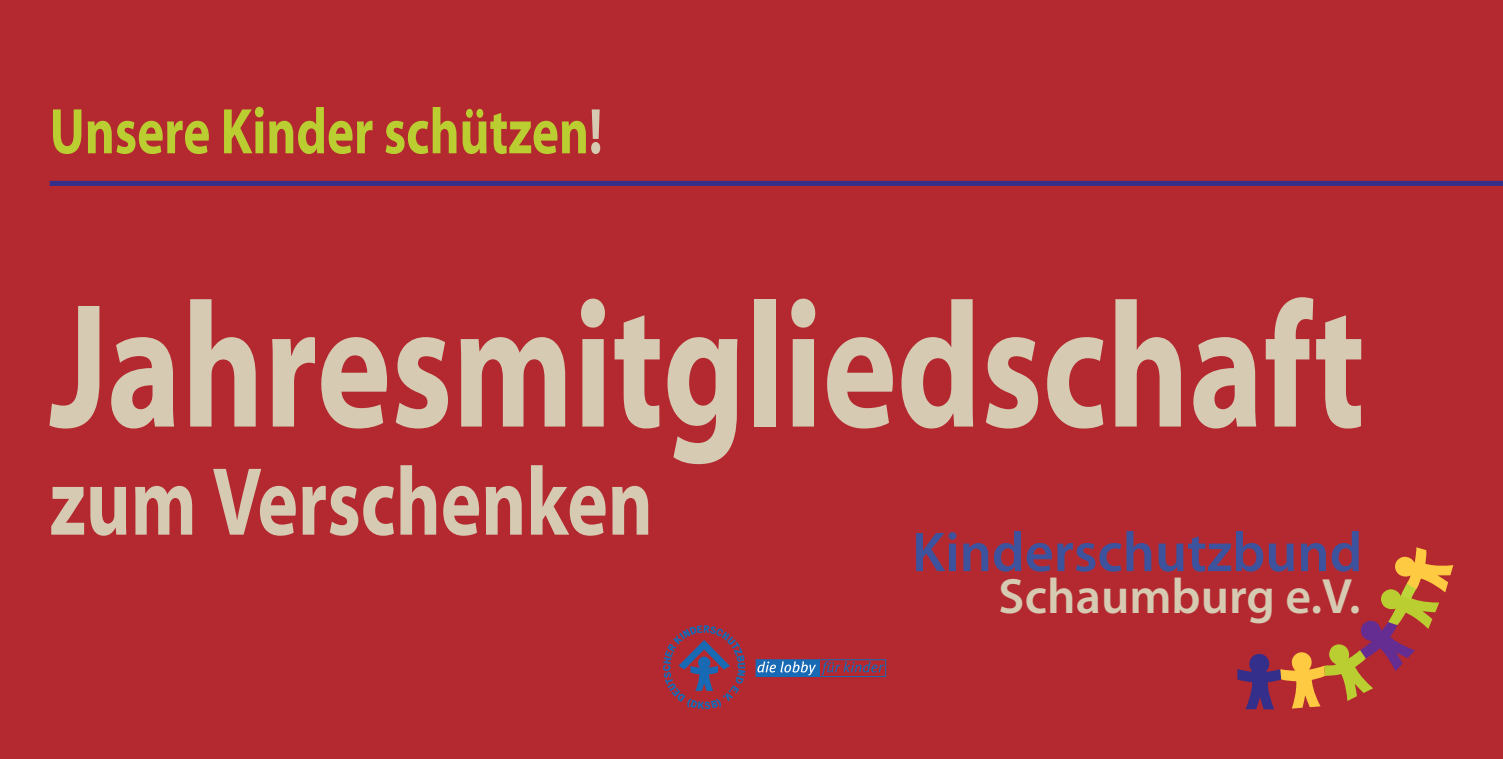
<style>
.page{position:relative;width:1503px;height:759px;background:#fff}
.page>*{position:absolute;margin:0;border:0;box-sizing:border-box;transform-origin:0 0}
.t1{font:700 178.75px "Myriad Web Pro";color:#d6cab2;scale:.77 1}
.t2{font:700 97.5px "Myriad Web Pro";color:#d6cab2;scale:.77 1}
.t3{font:700 65px "Myriad Web Pro";color:#bace32;scale:.77 1}
.t4{font:600 56.5px "Myriad Pro";color:#3d539e}
.t5{font:600 49.75px "Myriad Pro";color:#d6cab2}
.s1{color:#d6cab2}
</style>
<div class="page">
<div style="left:0;top:0;width:1502px;height:758px;background:#b3292f"></div>
<div style="left:50px;top:181px;width:1452px;height:5px;background:#332f8a"></div>
<svg style="left:1237px;top:547px;width:216px;height:162px"></svg>
<div style="left:755px;top:659px;width:131px;height:17px;border:1px solid #186ab5"></div>
<svg style="left:757px;top:661px;width:127px;height:14px"></svg>
<svg style="left:663px;top:625px;width:82px;height:84px"></svg>
<p class="t3" style="left:50px;top:96px;width:719px">Unsere Kinder schützen<span class="s1">!</span></p>
<h1 class="t1" style="left:50px;top:268px;width:1709px">Jahresmitgliedschaft</h1>
<h2 class="t2" style="left:50px;top:448px;width:785px">zum Verschenken</h2>
<p class="t4" style="left:912px;top:516px;width:452px">Kinderschutzbund</p>
<p class="t5" style="left:998px;top:564px;width:363px">Schaumburg e.V.</p>
</div>
